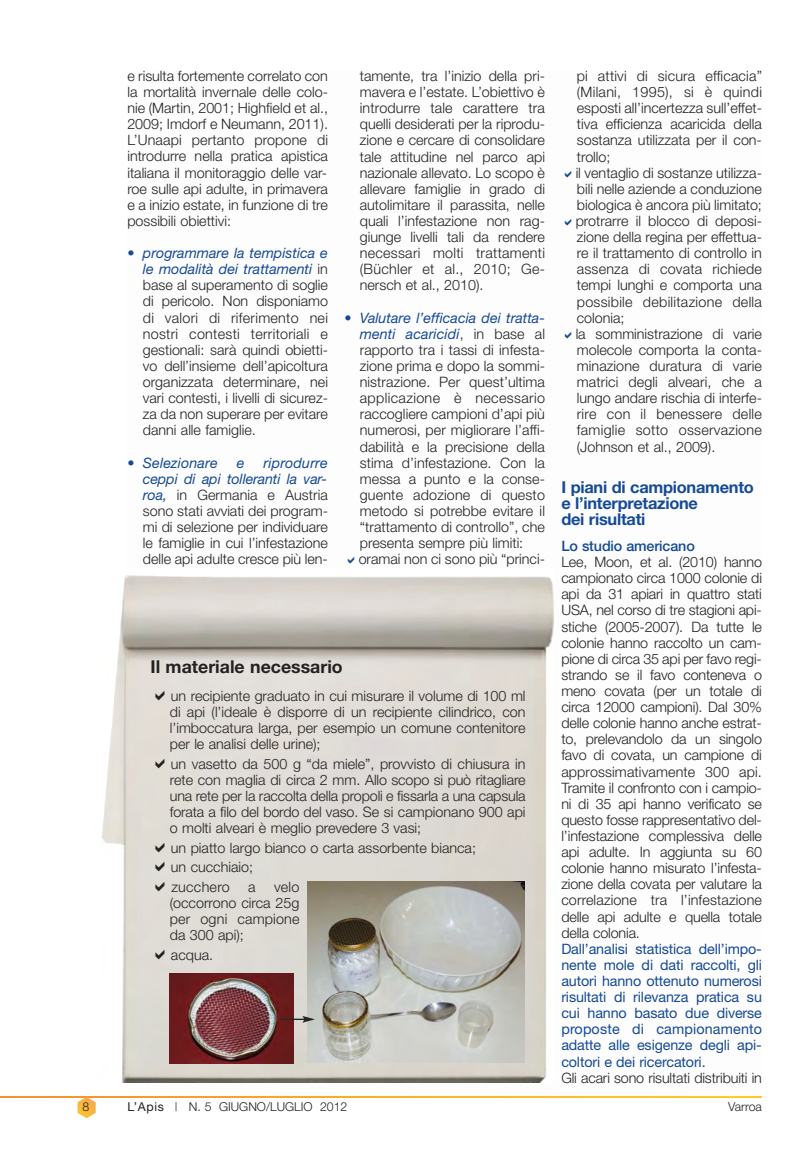
<style>
.page{position:relative;width:799px;height:1161px;background:#fff}
.page>*{position:absolute;margin:0;border:0;box-sizing:border-box;transform-origin:0 0}
.t1{font:700 17.7px "Helvetica Neue";color:#232122}
.t2{font:700 16.35px/16px "Helvetica Neue";letter-spacing:-.015em;color:#154a95}
.t3{font:300 14.4px/16px "Helvetica Neue";color:#232122;text-align:justify}
.t4{font:14.4px/16px "Helvetica Neue";letter-spacing:-.01em;color:#154a95;text-align:justify}
.t5{font:500 14.4px "Helvetica Neue";letter-spacing:-.01em;color:#154a95}
.t6{font:italic 14.4px "Helvetica Neue";letter-spacing:.01em;color:#154a95}
.t7{font:300 12.3px "Helvetica Neue";color:#232122}
.s1{font-weight:700;color:#154a95}
.s2{font-weight:400;font-style:italic;color:#154a95}
.s3{font-weight:700;font-style:normal}
.s4{font-weight:400}
</style>
<div class="page">
<img style="left:0;top:1096px;width:762px;height:1px">
<img style="left:78px;top:1097px;width:18px;height:21px">
<img style="left:102px;top:575px;width:452px;height:508px">
<img style="left:308px;top:881px;width:216px;height:182px">
<img style="left:170px;top:973px;width:123px;height:91px">
<svg style="left:281px;top:1016px;width:34px;height:7px"></svg>
<svg style="left:156px;top:691px;width:9px;height:9px"></svg>
<svg style="left:156px;top:759px;width:9px;height:9px"></svg>
<svg style="left:156px;top:842px;width:9px;height:10px"></svg>
<svg style="left:156px;top:862px;width:9px;height:10px"></svg>
<svg style="left:156px;top:882px;width:9px;height:10px"></svg>
<svg style="left:156px;top:950px;width:9px;height:10px"></svg>
<p class="t3" style="left:127px;top:67px;width:202px">e risulta fortemente correlato con la mortalità invernale delle colo&shy;nie (Martin, 2001; Highfield et al., 2009; Imdorf e Neumann, 2011).<br>L’Unaapi pertanto propone di introdurre nella pratica apistica italiana il monitoraggio delle var&shy;roe sulle api adulte, in primavera e a inizio estate, in funzione di tre possibili obiettivi:</p>
<p class="t3" style="left:143px;top:245px;width:187px;text-indent:-15px"><span class="s1">•</span> <span class="s2">programmare la tempistica e le modalità dei trattamenti</span> in base al superamento di soglie di pericolo. Non disponiamo di valori di riferimento nei nostri contesti territoriali e gestionali: sarà quindi obietti&shy;vo dell’insieme dell’apicoltura organizzata determinare, nei vari contesti, i livelli di sicurez&shy;za da non superare per evitare danni alle famiglie.</p>
<p class="t6" style="left:127px;top:454px;width:92px"><span class="s3">•</span> Selezionare</p>
<p class="t6" style="left:237px;top:454px;width:9px">e</p>
<p class="t3" style="left:143px;top:454px;width:187px;text-indent:121px"><span class="s2">riprodurre ceppi di api tolleranti la var&shy;roa,</span> in Germania e Austria sono stati avviati dei program&shy;mi di selezione per individuare le famiglie in cui l’infestazione delle api adulte cresce più len-</p>
<p class="t3" style="left:360px;top:67px;width:187px">tamente, tra l’inizio della pri&shy;mavera e l’estate. L’obiettivo è introdurre tale carattere tra quelli desiderati per la riprodu&shy;zione e cercare di consolidare tale attitudine nel parco api nazionale allevato. Lo scopo è allevare famiglie in grado di autolimitare il parassita, nelle quali l’infestazione non rag&shy;giunge livelli tali da rendere necessari molti trattamenti (Büchler et al., 2010; Ge - nersch et al., 2010).</p>
<p class="t3" style="left:359px;top:309px;width:188px;text-align:left;text-indent:-14px"><span class="s1">•</span> <span class="s2">Valutare l’efficacia dei tratta&shy;menti acaricidi</span>, in base al rapporto tra i tassi di infesta&shy;zione prima e dopo la sommi&shy;nistrazione. Per quest’ultima applicazione è necessario raccogliere campioni d’api più numerosi, per migliorare l’affi&shy;dabilità e la precisione della stima d’infestazione. Con la messa a punto e la conse&shy;guente adozione di questo metodo si potrebbe evitare il “trattamento di controllo”, che presenta sempre più limiti: oramai non ci sono più “princi-</p>
<p class="t1" style="left:150px;top:656px;width:194px">Il materiale necessario</p>
<p class="t3" style="left:170px;top:688px;width:357px">un recipiente graduato in cui misurare il volume di 100 ml di api (l’ideale è disporre di un recipiente cilindrico, con l’imboccatura larga, per esempio un comune contenitore per le analisi delle urine);</p>
<p class="t3" style="left:170px;top:755px;width:357px">un vasetto da 500 g “da miele”, provvisto di chiusura in rete con maglia di circa 2 mm. Allo scopo si può ritagliare una rete per la raccolta della propoli e fissarla a una capsula forata a filo del bordo del vaso. Se si campionano 900 api o molti alveari è meglio prevedere 3 vasi;</p>
<p class="t3" style="left:171px;top:837px;width:307px;line-height:19.8px;text-align:left">un piatto largo bianco o carta assorbente bianca; un cucchiaio;<br>zucchero</p>
<p class="t3" style="left:170px;top:879px;width:131px;text-indent:104px">velo (occorrono circa 25g per ogni campione da 300 api);</p>
<p class="t3" style="left:171px;top:947px;width:44px">acqua.</p>
<p class="t3" style="left:248px;top:879px;width:9px">a</p>
<p class="t3" style="left:576px;top:68px;width:188px;text-align:left">pi attivi di sicura efficacia” (Milani, 1995), si è quindi esposti all’incertezza sull’effet&shy;tiva efficienza acaricida della sostanza utilizzata per il con&shy;trollo;<br>il ventaglio di sostanze utilizza&shy;bili nelle aziende a conduzione biologica è ancora più limitato; protrarre il blocco di deposi&shy;zione della regina per effettua&shy;re il trattamento di controllo in assenza di covata richiede tempi lunghi e comporta una possibile debilitazione della colonia;<br>la somministrazione di varie molecole comporta la conta&shy;minazione duratura di varie matrici degli alveari, che a lungo andare rischia di interfe&shy;rire con il benessere delle famiglie sotto osservazione (Johnson et al., 2009).</p>
<p class="t2" style="left:561px;top:479px;width:194px">I piani di campionamento e l’interpretazione<br>dei risultati</p>
<p class="t5" style="left:561px;top:537px;width:135px">Lo studio americano</p>
<p class="t3" style="left:561px;top:554px;width:202px">Lee, Moon, et al. (2010) hanno campionato circa 1000 colonie di api da 31 apiari in quattro stati USA, nel corso di tre stagioni api&shy;stiche (2005-2007). Da tutte le colonie hanno raccolto un cam&shy;pione di circa 35 api per favo regi&shy;strando se il favo conteneva o meno covata (per un totale di circa 12000 campioni). Dal 30% delle colonie hanno anche estrat&shy;to, prelevandolo da un singolo favo di covata, un campione di approssimativamente 300 api.<br>Tramite il confronto con i campio&shy;ni di 35 api hanno verificato se questo fosse rappresentativo del&shy;l’infestazione complessiva delle api adulte. In aggiunta su 60 colonie hanno misurato l’infesta&shy;zione della covata per valutare la correlazione tra l’infestazione delle api adulte e quella totale della colonia.</p>
<p class="t4" style="left:561px;top:940px;width:202px">Dall’analisi statistica dell’impo&shy;nente mole di dati raccolti, gli autori hanno ottenuto numerosi risultati di rilevanza pratica su cui hanno basato due diverse proposte di campionamento adatte alle esigenze degli api&shy;coltori e dei ricercatori.</p>
<p class="t3" style="left:561px;top:1069px;width:202px">Gli acari sono risultati distribuiti in</p>
<p class="t7" style="left:83px;top:1099px;width:8px">8</p>
<p class="t7" style="left:127px;top:1099px;width:222px"><span class="s4">L’Apis</span> | N. 5 GIUGNO/LUGLIO 2012</p>
<p class="t7" style="left:728px;top:1099px;width:35px">Varroa</p>
</div>
